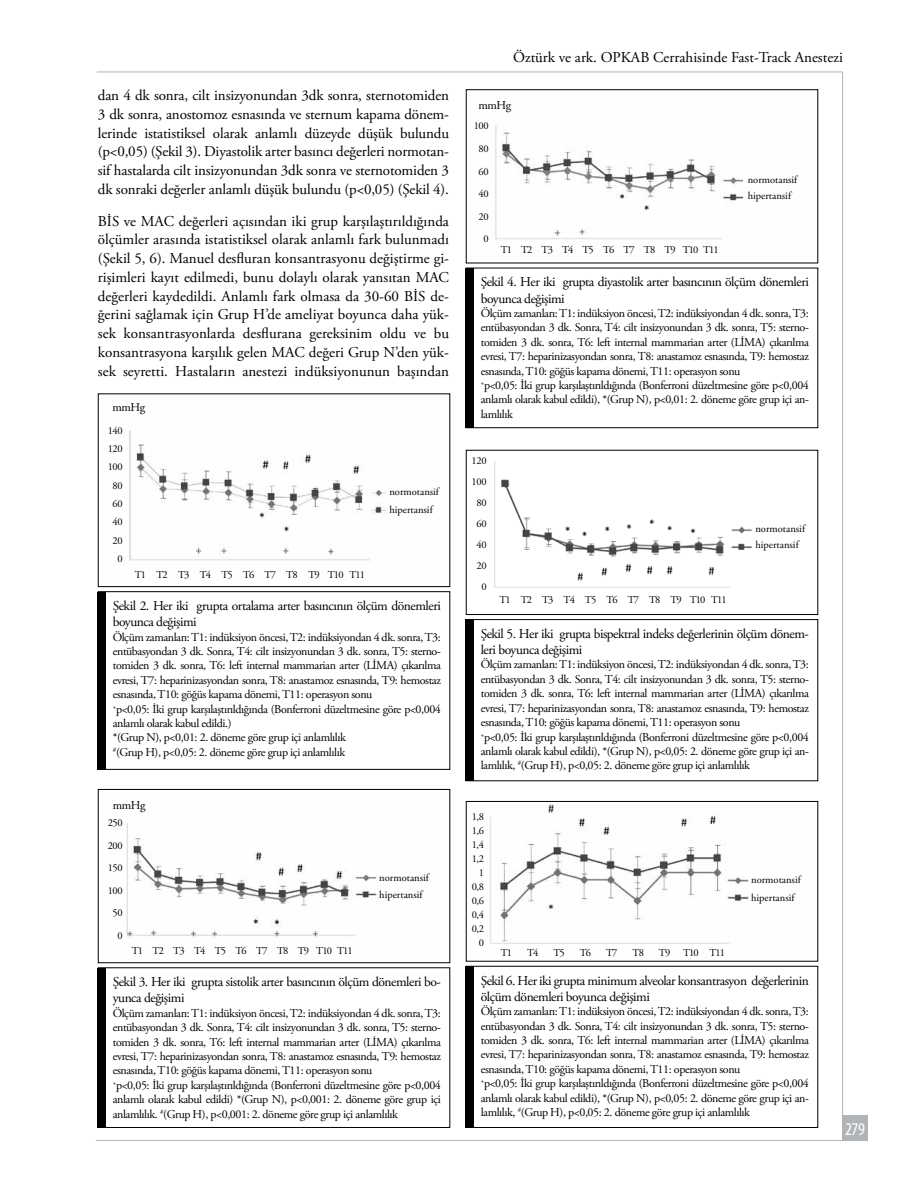
<style>
.page{position:relative;width:915px;height:1191px;background:#fff}
.page>*{position:absolute;margin:0;border:0;box-sizing:border-box;transform-origin:0 0}
.t1{font:condensed 18px "Myriad Pro";color:#fff}
.t2{font:15px/18.8px "Adobe Garamond Pro";color:#000;text-align:justify}
.t3{font:13.5px/16.2px "Adobe Garamond Pro";letter-spacing:-.035em;color:#000}
.t4{font:12px/14.4px "Adobe Garamond Pro";letter-spacing:-.035em;color:#000}
.t5{font:10.5px/14px "Adobe Garamond Pro";color:#000}
.t6{font:10.5px "Adobe Garamond Pro";letter-spacing:-.08em;color:#000}
.t7{font:10.5px/22.5px "Adobe Garamond Pro";letter-spacing:-.035em;color:#000;text-align:right}
</style>
<div class="page">
<hr style="left:97px;top:72px;width:745px;height:1px;background:#b1b4b6">
<hr style="left:96px;top:1140px;width:745px;height:1px;background:#b1b4b6">
<hr style="left:841px;top:72px;width:1px;height:1050px;background:#b1b4b6">
<div style="left:841px;top:1114px;width:26px;height:26px;background:#b1b4b6"></div>
<img style="left:129px;top:430px;width:257px;height:131px">
<div style="left:98px;top:393px;width:352px;height:194px;border:1px solid #000"></div>
<div style="left:98px;top:591px;width:352px;height:178px;border:1px solid #000"></div>
<div style="left:98px;top:591px;width:8px;height:178px;background:#000"></div>
<img style="left:495px;top:125px;width:248px;height:115px">
<div style="left:465px;top:89px;width:352px;height:174px;border:1px solid #000"></div>
<div style="left:465px;top:268px;width:352px;height:160px;border:1px solid #000"></div>
<div style="left:465px;top:268px;width:9px;height:160px;background:#000"></div>
<img style="left:126px;top:823px;width:251px;height:114px">
<div style="left:98px;top:789px;width:352px;height:174px;border:1px solid #000"></div>
<div style="left:98px;top:967px;width:8px;height:160px;background:#000"></div>
<img style="left:494px;top:461px;width:258px;height:127px">
<div style="left:465px;top:450px;width:352px;height:165px;border:1px solid #000"></div>
<div style="left:465px;top:619px;width:352px;height:162px;border:1px solid #000"></div>
<div style="left:465px;top:619px;width:9px;height:162px;background:#000"></div>
<img style="left:490px;top:804px;width:259px;height:140px">
<div style="left:465px;top:801px;width:352px;height:160px;border:1px solid #000"></div>
<div style="left:465px;top:966px;width:352px;height:161px;border:1px solid #000"></div>
<div style="left:465px;top:966px;width:9px;height:161px;background:#000"></div>
<p class="t2" style="left:98px;top:87px;width:352px">dan 4 dk sonra, cilt insizyonundan 3dk sonra, sternotomiden 3 dk sonra, anostomoz esnasında ve sternum kapama dönem&shy;lerinde istatistiksel olarak anlamlı düzeyde düşük bulundu (p&lt;0,05) (Şekil 3). Diyastolik arter basıncı değerleri normotan&shy;sif hastalarda cilt insizyonundan 3dk sonra ve sternotomiden 3 dk sonraki değerler anlamlı düşük bulundu (p&lt;0,05) (Şekil 4).</p>
<p class="t2" style="left:98px;top:212px;width:352px">BİS ve MAC değerleri açısından iki grup karşılaştırıldığında ölçümler arasında istatistiksel olarak anlamlı fark bulunmadı (Şekil 5, 6). Manuel desfluran konsantrasyonu değiştirme gi&shy;rişimleri kayıt edilmedi, bunu dolaylı olarak yansıtan MAC değerleri kaydedildi. Anlamlı fark olmasa da 30-60 BİS de&shy;ğerini sağlamak için Grup H’de ameliyat boyunca daha yük&shy;sek konsantrasyonlarda desflurana gereksinim oldu ve bu konsantrasyona karşılık gelen MAC değeri Grup N’den yük&shy;sek seyretti. Hastaların anestezi indüksiyonunun başından</p>
<p class="t4" style="left:112px;top:400px;width:34px">mmHg</p>
<p class="t7" style="left:108px;top:422px;width:17px;line-height:18.3px">140<br>120<br>100<br>80<br>60<br>40<br>20<br>0</p>
<p class="t6" style="left:135px;top:568px;width:232px">T1 T2 T3 T4 T5 T6 T7 T8 T9 T10 T11</p>
<p class="t5" style="left:389px;top:483px;width:51px;line-height:18.3px">normotansif hipertansif</p>
<p class="t3" style="left:113px;top:598px;width:329px">Şekil 2. Her iki grupta ortalama arter basıncının ölçüm dönemleri boyunca değişimi</p>
<p class="t4" style="left:113px;top:630px;width:329px">Ölçüm zamanları: T1: indüksiyon öncesi, T2: indüksiyondan 4 dk. sonra, T3: entübasyondan 3 dk. Sonra, T4: cilt insizyonundan 3 dk. sonra, T5: sterno&shy;tomiden 3 dk. sonra, T6: left internal mammarian arter (LİMA) çıkarılma evresi, T7: heparinizasyondan sonra, T8: anastamoz esnasında, T9: hemostaz esnasında, T10: göğüs kapama dönemi, T11: operasyon sonu<br><sup>+</sup>p&lt;0,05: İki grup karşılaştırıldığında (Bonferroni düzeltmesine göre p&lt;0,004 anlamlı olarak kabul edildi.)<br>*(Grup N), p&lt;0,01: 2. döneme göre grup içi anlamlılık<br><sup>#</sup>(Grup H), p&lt;0,05: 2. döneme göre grup içi anlamlılık</p>
<p class="t4" style="left:113px;top:798px;width:34px">mmHg</p>
<p class="t7" style="left:108px;top:812px;width:17px">250<br>200<br>150<br>100<br>50<br>0</p>
<p class="t6" style="left:132px;top:944px;width:222px">T1 T2 T3 T4 T5 T6 T7 T8 T9 T10 T11</p>
<p class="t5" style="left:379px;top:870px;width:51px;line-height:16.2px">normotansif hipertansif</p>
<p class="t3" style="left:113px;top:974px;width:329px">Şekil 3. Her iki grupta sistolik arter basıncının ölçüm dönemleri bo&shy;yunca değişimi</p>
<p class="t4" style="left:113px;top:1006px;width:329px">Ölçüm zamanları: T1: indüksiyon öncesi, T2: indüksiyondan 4 dk. sonra, T3: entübasyondan 3 dk. Sonra, T4: cilt insizyonundan 3 dk. sonra, T5: sterno&shy;tomiden 3 dk. sonra, T6: left internal mammarian arter (LİMA) çıkarılma evresi, T7: heparinizasyondan sonra, T8: anastamoz esnasında, T9: hemostaz esnasında, T10: göğüs kapama dönemi, T11: operasyon sonu<br><sup>+</sup>p&lt;0,05: İki grup karşılaştırıldığında (Bonferroni düzeltmesine göre p&lt;0,004 anlamlı olarak kabul edildi) *(Grup N), p&lt;0,001: 2. döneme göre grup içi anlamlılık. <sup>#</sup>(Grup H), p&lt;0,001: 2. döneme göre grup içi anlamlılık</p>
<p class="t2" style="left:513px;top:48px;width:331px">Öztürk ve ark. OPKAB Cerrahisinde Fast-Track Anestezi</p>
<p class="t4" style="left:478px;top:98px;width:34px">mmHg</p>
<p class="t7" style="left:473px;top:115px;width:17px">100<br>80<br>60<br>40<br>20<br>0</p>
<p class="t6" style="left:500px;top:243px;width:220px">T1 T2 T3 T4 T5 T6 T7 T8 T9 T10 T11</p>
<p class="t5" style="left:747px;top:172px;width:51px;line-height:16.2px">normotansif hipertansif</p>
<p class="t3" style="left:480px;top:274px;width:329px">Şekil 4. Her iki grupta diyastolik arter basıncının ölçüm dönemleri boyunca değişimi</p>
<p class="t4" style="left:480px;top:306px;width:329px">Ölçüm zamanları: T1: indüksiyon öncesi, T2: indüksiyondan 4 dk. sonra, T3: entübasyondan 3 dk. Sonra, T4: cilt insizyonundan 3 dk. sonra, T5: sterno&shy;tomiden 3 dk. sonra, T6: left internal mammarian arter (LİMA) çıkarılma evresi, T7: heparinizasyondan sonra, T8: anastamoz esnasında, T9: hemostaz esnasında, T10: göğüs kapama dönemi, T11: operasyon sonu<br><sup>+</sup>p&lt;0,05: İki grup karşılaştırıldığında (Bonferroni düzeltmesine göre p&lt;0,004 anlamlı olarak kabul edildi), *(Grup N), p&lt;0,01: 2. döneme göre grup içi an&shy;lamlılık</p>
<p class="t7" style="left:471px;top:450px;width:17px;line-height:21px">120<br>100<br>80<br>60<br>40<br>20<br>0</p>
<p class="t6" style="left:499px;top:593px;width:229px">T1 T2 T3 T4 T5 T6 T7 T8 T9 T10 T11</p>
<p class="t5" style="left:755px;top:521px;width:51px;line-height:16.2px">normotansif hipertansif</p>
<p class="t3" style="left:480px;top:626px;width:329px">Şekil 5. Her iki grupta bispektral indeks değerlerinin ölçüm dönem&shy;leri boyunca değişimi</p>
<p class="t4" style="left:480px;top:658px;width:329px">Ölçüm zamanları: T1: indüksiyon öncesi, T2: indüksiyondan 4 dk. sonra, T3: entübasyondan 3 dk. Sonra, T4: cilt insizyonundan 3 dk. sonra, T5: sterno&shy;tomiden 3 dk. sonra, T6: left internal mammarian arter (LİMA) çıkarılma evresi, T7: heparinizasyondan sonra, T8: anastamoz esnasında, T9: hemostaz esnasında, T10: göğüs kapama dönemi, T11: operasyon sonu<br><sup>+</sup>p&lt;0,05: İki grup karşılaştırıldığında (Bonferroni düzeltmesine göre p&lt;0,004 anlamlı olarak kabul edildi), *(Grup N), p&lt;0,05: 2. döneme göre grup içi an&shy;lamlılık, <sup>#</sup>(Grup H), p&lt;0,05: 2. döneme göre grup içi anlamlılık</p>
<p class="t5" style="left:471px;top:810px;width:14px;text-align:right">1,8<br>1,6<br>1,4<br>1,2<br>1<br>0,8<br>0,6<br>0,4<br>0,2<br>0</p>
<p class="t5" style="left:500px;top:946px;width:13px">T1</p>
<p class="t5" style="left:527px;top:946px;width:13px">T4</p>
<p class="t5" style="left:553px;top:946px;width:13px">T5</p>
<p class="t5" style="left:579px;top:946px;width:13px">T6</p>
<p class="t5" style="left:606px;top:946px;width:13px">T7</p>
<p class="t5" style="left:632px;top:946px;width:13px">T8</p>
<p class="t5" style="left:658px;top:946px;width:68px">T9 T10 T11</p>
<p class="t5" style="left:751px;top:871px;width:51px;line-height:17.7px">normotansif hipertansif</p>
<p class="t3" style="left:480px;top:972px;width:329px">Şekil 6. Her iki grupta minimum alveolar konsantrasyon değerlerinin ölçüm dönemleri boyunca değişimi</p>
<p class="t4" style="left:480px;top:1004px;width:329px">Ölçüm zamanları: T1: indüksiyon öncesi, T2: indüksiyondan 4 dk. sonra, T3: entübasyondan 3 dk. Sonra, T4: cilt insizyonundan 3 dk. sonra, T5: sterno&shy;tomiden 3 dk. sonra, T6: left internal mammarian arter (LİMA) çıkarılma evresi, T7: heparinizasyondan sonra, T8: anastamoz esnasında, T9: hemostaz esnasında, T10: göğüs kapama dönemi, T11: operasyon sonu<br><sup>+</sup>p&lt;0,05: İki grup karşılaştırıldığında (Bonferroni düzeltmesine göre p&lt;0,004 anlamlı olarak kabul edildi), *(Grup N), p&lt;0,05: 2. döneme göre grup içi an&shy;lamlılık, <sup>#</sup>(Grup H), p&lt;0,05: 2. döneme göre grup içi anlamlılık</p>
<h1 class="t1" style="left:844px;top:1117px;width:21px">279</h1>
</div>
